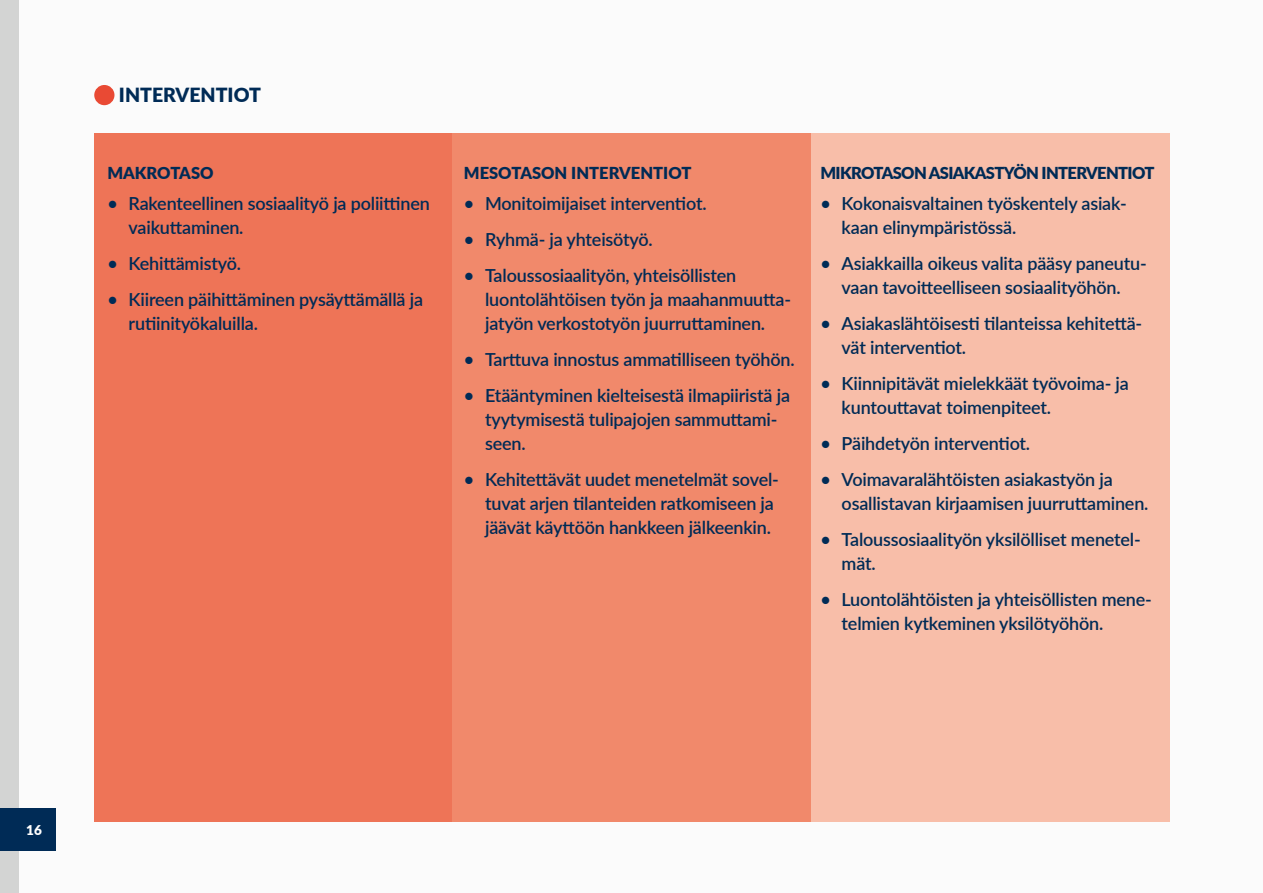
<style>
.page{position:relative;width:1263px;height:893px;background:#fbfbfb}
.page>*{position:absolute;margin:0;border:0;box-sizing:border-box;transform-origin:0 0}
.t1{font:900 19.5px "Lato";color:#002b56}
.t2{font:600 18px/24px "Lato";letter-spacing:-.01em;color:#002b56}
.t3{font:900 16.5px "Lato";letter-spacing:-.04em;color:#002b56}
.t4{font:900 16.5px "Lato";color:#002b56}
.t5{font:900 13.5px "Lato";color:#fff}
</style>
<div class="page">
<div style="left:0;top:0;width:19px;height:893px;background:#d3d4d3"></div>
<div style="left:0;top:808px;width:55px;height:42px;background:#002b56"></div>
<div style="left:94px;top:133px;width:359px;height:689px;background:#ee7457"></div>
<div style="left:452px;top:133px;width:359px;height:689px;background:#f1896b"></div>
<div style="left:811px;top:133px;width:359px;height:689px;background:#f8bea9"></div>
<div style="left:94px;top:85px;width:20px;height:20px;background:#e94a34;border-radius:50%"></div>
<p class="t1" style="left:119px;top:80px;width:144px">INTERVENTIOT</p>
<p class="t4" style="left:107px;top:160px;width:108px">MAKROTASO</p>
<p class="t2" style="left:129px;top:191px;width:303px;text-indent:-21px">• Rakenteellinen sosiaalityö ja poliittinen vaikuttaminen.</p>
<p class="t2" style="left:107px;top:251px;width:135px">• Kehittämistyö.</p>
<p class="t2" style="left:129px;top:287px;width:296px;text-indent:-21px">• Kiireen päihittäminen pysäyttämällä ja rutiinityökaluilla.</p>
<p class="t4" style="left:464px;top:160px;width:229px">MESOTASON INTERVENTIOT</p>
<p class="t2" style="left:464px;top:191px;width:244px">• Monitoimijaiset interventiot.</p>
<p class="t2" style="left:464px;top:227px;width:190px">• Ryhmä- ja yhteisötyö.</p>
<p class="t2" style="left:485px;top:263px;width:307px;text-indent:-21px">• Taloussosiaalityön, yhteisöllisten luontolähtöisen työn ja maahanmuutta&shy;jatyön verkostotyön juurruttaminen.</p>
<p class="t2" style="left:464px;top:347px;width:332px">• Tarttuva innostus ammatilliseen työhön.</p>
<p class="t2" style="left:485px;top:383px;width:306px;text-indent:-21px">• Etääntyminen kielteisestä ilmapiiristä ja tyytymisestä tulipajojen sammuttami&shy;seen.</p>
<p class="t2" style="left:485px;top:467px;width:295px;text-indent:-21px">• Kehitettävät uudet menetelmät sovel&shy;tuvat arjen tilanteiden ratkomiseen ja jäävät käyttöön hankkeen jälkeenkin.</p>
<p class="t3" style="left:820px;top:160px;width:336px">MIKROTASON ASIAKASTYÖN INTERVENTIOT</p>
<p class="t2" style="left:842px;top:191px;width:287px;text-indent:-21px">• Kokonaisvaltainen työskentely asiak&shy;kaan elinympäristössä.</p>
<p class="t2" style="left:820px;top:251px;width:328px;text-align:center">• Asiakkailla oikeus valita pääsy paneutu&shy;vaan tavoitteelliseen sosiaalityöhön.</p>
<p class="t2" style="left:842px;top:311px;width:302px;text-indent:-21px">• Asiakaslähtöisesti tilanteissa kehitettä&shy;vät interventiot.</p>
<p class="t2" style="left:842px;top:371px;width:289px;text-indent:-21px">• Kiinnipitävät mielekkäät työvoima- ja kuntouttavat toimenpiteet.</p>
<p class="t2" style="left:820px;top:431px;width:211px">• Päihdetyön interventiot.</p>
<p class="t2" style="left:842px;top:467px;width:308px;text-indent:-21px">• Voimavaralähtöisten asiakastyön ja osallistavan kirjaamisen juurruttaminen.</p>
<p class="t2" style="left:842px;top:527px;width:301px;text-indent:-21px">• Taloussosiaalityön yksilölliset menetel&shy;mät.</p>
<p class="t2" style="left:842px;top:587px;width:312px;text-indent:-21px">• Luontolähtöisten ja yhteisöllisten mene&shy;telmien kytkeminen yksilötyöhön.</p>
<p class="t5" style="left:26px;top:819px;width:17px">16</p>
</div>
